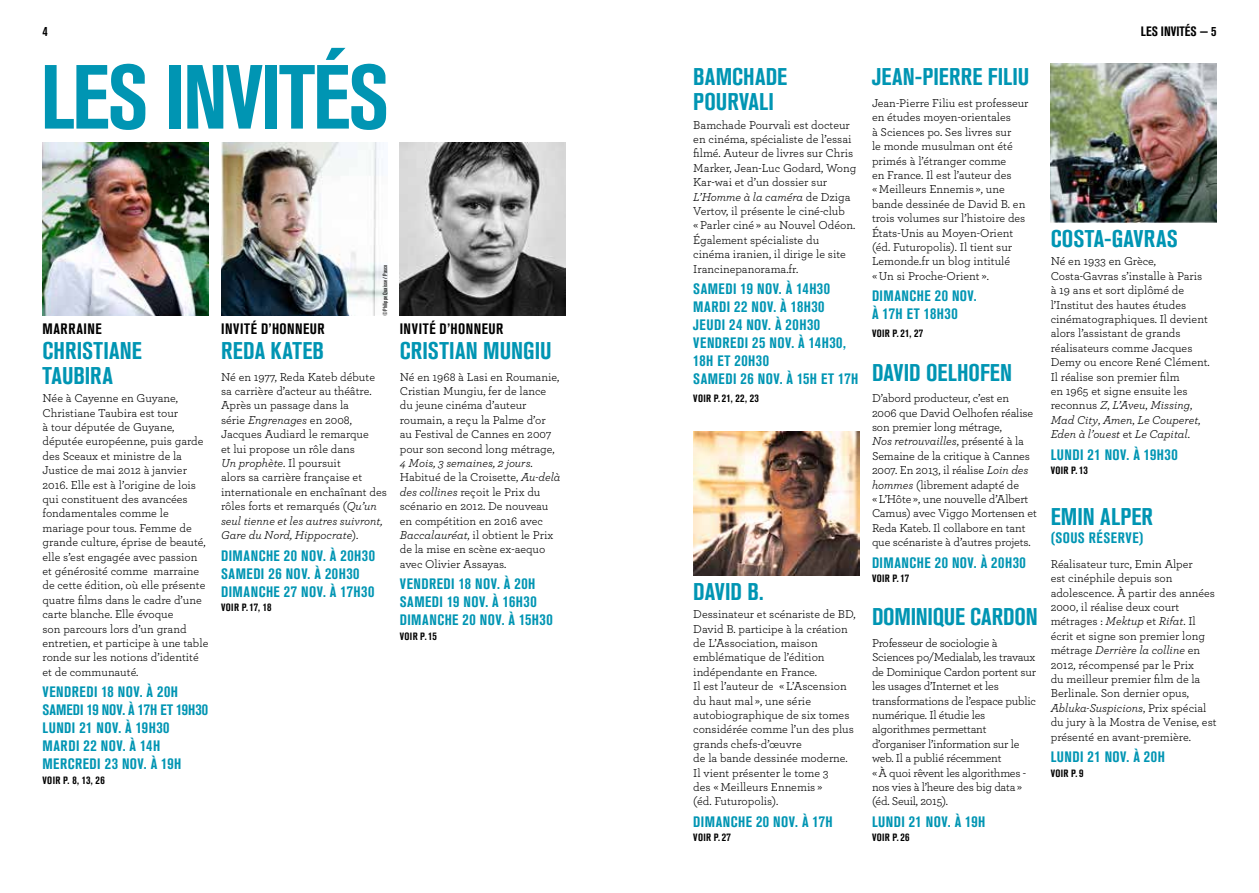
<style>
.page{position:relative;width:1259px;height:893px;background:#fff}
.page>*{position:absolute;margin:0;border:0;box-sizing:border-box;transform-origin:0 0}
.t1{font:700 condensed 90px "Akzidenz Grotesk BQ";letter-spacing:-.025em;color:#0095b3}
.t2{font:700 condensed 24px/24.8px "Akzidenz Grotesk BQ";letter-spacing:.005em;color:#0095b3}
.t3{font:700 condensed 15px/18px "Akzidenz Grotesk MG";letter-spacing:.03em;color:#0095b3}
.t4{font:700 condensed 15px "Akzidenz Grotesk MG";letter-spacing:.035em;color:#000}
.t5{font:700 condensed 13.5px "Akzidenz Grotesk BQ";color:#000}
.t6{font:12px/14.4px "Archer";color:#000}
.t7{font:12px/14.4px "Archer";letter-spacing:-.02em;color:#000}
.t8{font:700 condensed 10.5px "Akzidenz Grotesk MG";letter-spacing:.03em;color:#000}
.t9{font:condensed 6px "Akzidenz Grotesk BQ";letter-spacing:.01em;color:#000}
.s1{font-style:italic}
</style>
<div class="page">
<img style="left:43px;top:143px;width:165px;height:173px">
<img style="left:221px;top:143px;width:166px;height:173px">
<img style="left:400px;top:143px;width:166px;height:173px">
<img style="left:693px;top:431px;width:166px;height:144px">
<img style="left:1050px;top:64px;width:166px;height:158px">
<p class="t5" style="left:43px;top:24px;width:7px">4</p>
<p class="t5" style="left:1141px;top:24px;width:77px">LES INVITÉS — 5</p>
<h1 class="t1" style="left:40px;top:46px;width:350px">LES INVITÉS</h1>
<p class="t4" style="left:43px;top:320px;width:61px">MARRAINE</p>
<h2 class="t2" style="left:43px;top:338px;width:101px">CHRISTIANE<br>TAUBIRA</h2>
<p class="t6" style="left:43px;top:390px;width:167px">Née à Cayenne en Guyane,<br>Christiane Taubira est tour<br>à tour députée de Guyane, députée européenne, puis garde des Sceaux et ministre de la<br>Justice de mai 2012 à janvier<br>2016. Elle est à l’origine de lois qui constituent des avancées fondamentales comme le mariage pour tous. Femme de grande culture, éprise de beauté, elle s’est engagée avec passion et générosité comme marraine de cette édition, où elle présente quatre films dans le cadre d’une carte blanche. Elle évoque<br>son parcours lors d’un grand entretien, et participe à une table ronde sur les notions d’identité et de communauté.</p>
<p class="t3" style="left:43px;top:683px;width:167px">VENDREDI 18 NOV. À 20H<br>SAMEDI 19 NOV. À 17H ET 19H30<br>LUNDI 21 NOV. À 19H30<br>MARDI 22 NOV. À 14H<br>MERCREDI 23 NOV. À 19H</p>
<p class="t8" style="left:43px;top:774px;width:64px">VOIR P. 8, 13, 26</p>
<p class="t9" style="left:381px;top:316px;width:52px;rotate:-90deg">©Philippe Quaisse / Pasco</p>
<p class="t4" style="left:221px;top:320px;width:105px">INVITÉ D’HONNEUR</p>
<h2 class="t2" style="left:221px;top:338px;width:104px">REDA KATEB</h2>
<p class="t6" style="left:221px;top:369px;width:167px">Né en 1977, Reda Kateb débute sa carrière d’acteur au théâtre.<br>Après un passage dans la<br>série <span class="s1">Engrenages</span> en 2008,<br>Jacques Audiard le remarque<br>et lui propose un rôle dans<br><span class="s1">Un prophète</span>. Il poursuit<br>alors sa carrière française et internationale en enchaînant des rôles forts et remarqués (<span class="s1">Qu’un seul tienne et les autres suivront,<br>Gare du Nord, Hippocrate</span>).</p>
<p class="t3" style="left:221px;top:546px;width:155px">DIMANCHE 20 NOV. À 20H30<br>SAMEDI 26 NOV. À 20H30<br>DIMANCHE 27 NOV. À 17H30</p>
<p class="t8" style="left:221px;top:601px;width:52px">VOIR P. 17, 18</p>
<p class="t4" style="left:400px;top:320px;width:105px">INVITÉ D’HONNEUR</p>
<h2 class="t2" style="left:400px;top:338px;width:153px">CRISTIAN MUNGIU</h2>
<p class="t6" style="left:400px;top:369px;width:162px">Né en 1968 à Lasi en Roumanie,<br>Cristian Mungiu, fer de lance du jeune cinéma d’auteur roumain, a reçu la Palme d’or au Festival de Cannes en 2007 pour son second long métrage,<br><span class="s1">4 Mois, 3 semaines, 2 jours</span>.<br>Habitué de la Croisette, <span class="s1">Au-delà des collines</span> reçoit le Prix du scénario en 2012. De nouveau en compétition en 2016 avec<br><span class="s1">Baccalauréat</span>, il obtient le Prix de la mise en scène ex-aequo avec Olivier Assayas.</p>
<p class="t3" style="left:400px;top:575px;width:154px">VENDREDI 18 NOV. À 20H<br>SAMEDI 19 NOV. À 16H30<br>DIMANCHE 20 NOV. À 15H30</p>
<p class="t8" style="left:400px;top:630px;width:39px">VOIR P. 15</p>
<h2 class="t2" style="left:693px;top:65px;width:96px">BAMCHADE<br>POURVALI</h2>
<p class="t6" style="left:693px;top:117px;width:165px">Bamchade Pourvali est docteur en cinéma, spécialiste de l’essai filmé. Auteur de livres sur Chris<br>Marker, Jean-Luc Godard, Wong<br>Kar-wai et d’un dossier sur<br><span class="s1">L’Homme à la caméra</span> de Dziga<br>Vertov, il présente le ciné-club<br>« Parler ciné » au Nouvel Odéon.<br>Également spécialiste du cinéma iranien, il dirige le site<br>Irancinepanorama.fr.</p>
<p class="t3" style="left:693px;top:280px;width:167px">SAMEDI 19 NOV. À 14H30<br>MARDI 22 NOV. À 18H30<br>JEUDI 24 NOV. À 20H30<br>VENDREDI 25 NOV. À 14H30,<br>18H ET 20H30<br>SAMEDI 26 NOV. À 15H ET 17H</p>
<p class="t8" style="left:693px;top:393px;width:67px">VOIR P. 21, 22, 23</p>
<h2 class="t2" style="left:693px;top:579px;width:72px">DAVID B.</h2>
<p class="t6" style="left:693px;top:606px;width:164px">Dessinateur et scénariste de BD,<br>David B. participe à la création de L’Association, maison emblématique de l’édition indépendante en France.<br>Il est l’auteur de « L’Ascension du haut mal », une série autobiographique de six tomes considérée comme l’un des plus grands chefs-d’œuvre<br>de la bande dessinée moderne.<br>Il vient présenter le tome 3<br>des « Meilleurs Ennemis »<br>(éd. Futuropolis).</p>
<p class="t3" style="left:693px;top:813px;width:141px">DIMANCHE 20 NOV. À 17H</p>
<p class="t8" style="left:693px;top:832px;width:39px">VOIR P.27</p>
<h2 class="t2" style="left:872px;top:65px;width:159px">JEAN-PIERRE FILIU</h2>
<p class="t6" style="left:872px;top:95px;width:158px">Jean-Pierre Filiu est professeur en études moyen-orientales<br>à Sciences po. Ses livres sur<br>le monde musulman ont été primés à l’étranger comme<br>en France. Il est l’auteur des<br>« Meilleurs Ennemis », une bande dessinée de David B. en trois volumes sur l’histoire des<br>États-Unis au Moyen-Orient (éd. Futuropolis). Il tient sur<br>Lemonde.fr un blog intitulé<br>« Un si Proche-Orient ».</p>
<p class="t3" style="left:872px;top:287px;width:106px">DIMANCHE 20 NOV.<br>À 17H ET 18H30</p>
<p class="t8" style="left:872px;top:328px;width:53px">VOIR P. 21, 27</p>
<h2 class="t2" style="left:872px;top:360px;width:142px">DAVID OELHOFEN</h2>
<p class="t6" style="left:872px;top:390px;width:166px">D’abord producteur, c’est en<br>2006 que David Oelhofen réalise son premier long métrage,<br><span class="s1">Nos retrouvailles</span>, présenté à la<br>Semaine de la critique à Cannes<br>2007. En 2013, il réalise <span class="s1">Loin des hommes</span> (librement adapté de<br>« L’Hôte », une nouvelle d’Albert<br>Camus) avec Viggo Mortensen et<br>Reda Kateb. Il collabore en tant que scénariste à d’autres projets.</p>
<p class="t3" style="left:872px;top:554px;width:155px">DIMANCHE 20 NOV. À 20H30</p>
<p class="t8" style="left:872px;top:573px;width:39px">VOIR P. 17</p>
<h2 class="t2" style="left:872px;top:605px;width:167px">DOMINIQUE CARDON</h2>
<p class="t7" style="left:872px;top:635px;width:166px">Professeur de sociologie à<br>Sciences po/Medialab, les travaux de Dominique Cardon portent sur les usages d’Internet et les transformations de l’espace public numérique. Il étudie les algorithmes permettant d’organiser l’information sur le web. Il a publié récemment<br>« À quoi rêvent les algorithmes - nos vies à l’heure des big data » (éd. Seuil, 2015).</p>
<p class="t3" style="left:872px;top:813px;width:115px">LUNDI 21 NOV. À 19H</p>
<p class="t8" style="left:872px;top:832px;width:39px">VOIR P.26</p>
<h2 class="t2" style="left:1050px;top:226px;width:128px">COSTA-GAVRAS</h2>
<p class="t6" style="left:1050px;top:254px;width:161px">Né en 1933 en Grèce,<br>Costa-Gavras s’installe à Paris à 19 ans et sort diplômé de l’Institut des hautes études cinématographiques. Il devient alors l’assistant de grands réalisateurs comme Jacques<br>Demy ou encore René Clément.<br>Il réalise son premier film<br>en 1965 et signe ensuite les reconnus <span class="s1">Z</span>, <span class="s1">L’Aveu</span>, <span class="s1">Missing</span>,<br><span class="s1">Mad City</span>, <span class="s1">Amen</span>, <span class="s1">Le Couperet</span>,<br><span class="s1">Eden à l’ouest</span> et <span class="s1">Le Capital</span>.</p>
<p class="t3" style="left:1050px;top:446px;width:129px">LUNDI 21 NOV. À 19H30</p>
<p class="t8" style="left:1050px;top:465px;width:39px">VOIR P. 13</p>
<h2 class="t2" style="left:1050px;top:504px;width:104px">EMIN ALPER</h2>
<p class="t3" style="left:1050px;top:528px;width:94px">(SOUS RÉSERVE)</p>
<p class="t6" style="left:1050px;top:556px;width:167px">Réalisateur turc, Emin Alper<br>est cinéphile depuis son adolescence. À partir des années<br>2000, il réalise deux court métrages : <span class="s1">Mektup</span> et <span class="s1">Rifat</span>. Il écrit et signe son premier long métrage <span class="s1">Derrière la colline</span> en<br>2012, récompensé par le Prix<br>du meilleur premier film de la<br>Berlinale. Son dernier opus,<br><span class="s1">Abluka-Suspicions</span>, Prix spécial du jury à la Mostra de Venise, est présenté en avant-première.</p>
<p class="t3" style="left:1050px;top:748px;width:116px">LUNDI 21 NOV. À 20H</p>
<p class="t8" style="left:1050px;top:767px;width:34px">VOIR P. 9</p>
</div>
